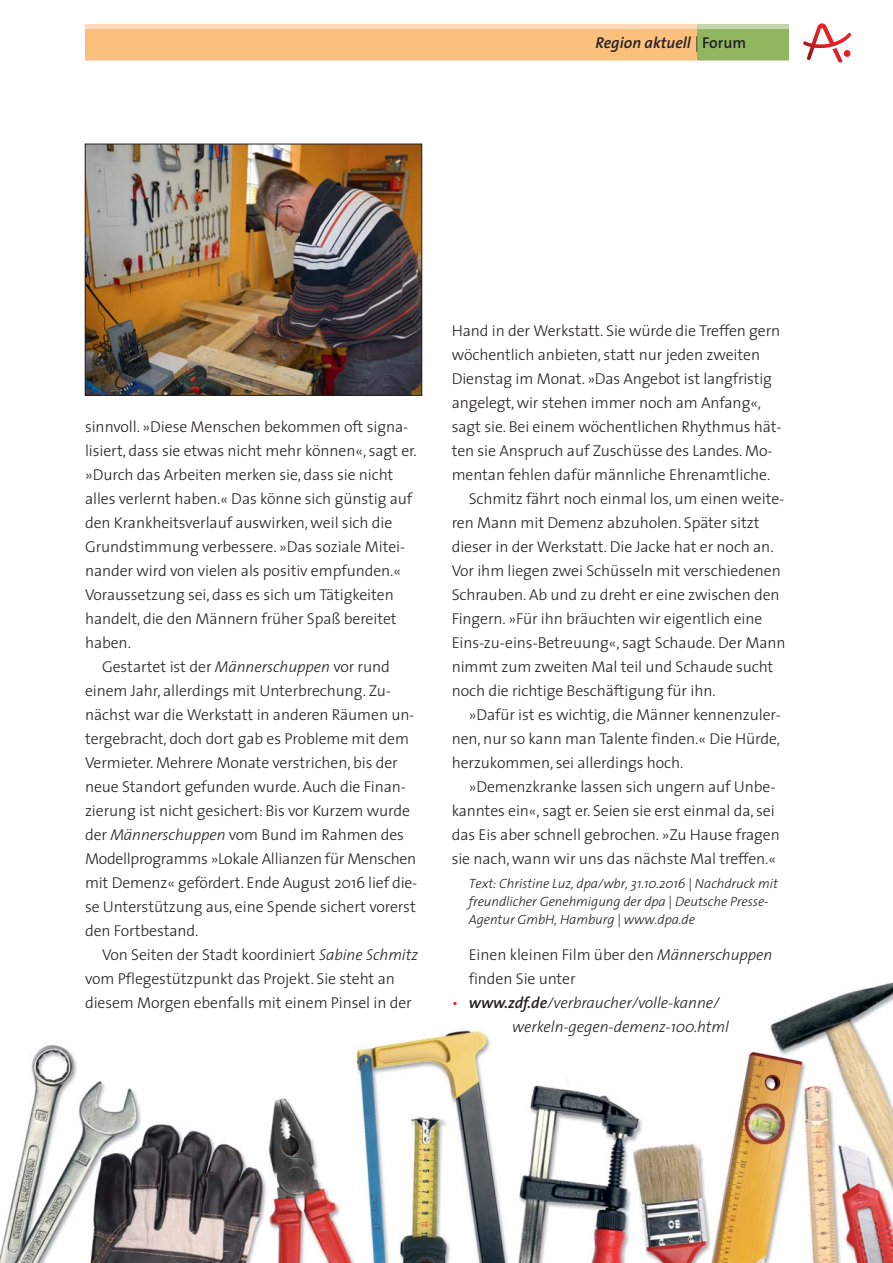
<style>
.page{position:relative;width:893px;height:1263px;background:#fff}
.page>*{position:absolute;margin:0;border:0;box-sizing:border-box;transform-origin:0 0}
.t1{font:300 15.75px/24px "The Sans";letter-spacing:-.005em;color:#231f20}
.t2{font:italic 300 15.75px/24px "The Sans";letter-spacing:-.005em;color:#231f20}
.t3{font:italic 600 15.75px "The Sans";color:#231f20}
.t4{font:italic 300 13.5px/18px "The Sans";letter-spacing:-.005em;color:#231f20}
.s1{font-weight:300;font-style:normal}
.s2{font-style:normal}
.s3{font-style:italic}
.s4{font-style:normal;color:#ed2128}
.s5{font-weight:600}
</style>
<div class="page">
<img style="left:0;top:982px;width:893px;height:281px">
<div style="left:697px;top:24px;width:92px;height:36px;background:linear-gradient(to right,#c4d6a8,#c4d6a8)"></div>
<div style="left:697px;top:30px;width:92px;height:30px;background:#90b660"></div>
<div style="left:85px;top:24px;width:612px;height:36px;background:linear-gradient(to right,#fedcb9,#fedcb9)"></div>
<div style="left:85px;top:30px;width:612px;height:30px;background:#fbbf7e"></div>
<svg style="left:803px;top:23px;width:48px;height:40px"></svg>
<img style="left:87px;top:146px;width:333px;height:247px">
<div style="left:85px;top:144px;width:337px;height:251px;border:1px solid #231f20"></div>
<p class="t3" style="left:595px;top:37px;width:152px">Region aktuell <span class="s1">|</span> <span class="s2">Forum</span></p>
<p class="t1" style="left:85px;top:416px;width:325px">sinnvoll. »Diese Menschen bekommen oft signa -</p>
<p class="t1" style="left:85px;top:440px;width:333px">lisiert, dass sie etwas nicht mehr können«, sagt er.</p>
<p class="t1" style="left:85px;top:464px;width:310px">»Durch das Arbeiten merken sie, dass sie nicht</p>
<p class="t1" style="left:85px;top:488px;width:329px">alles verlernt haben.« Das könne sich günstig auf</p>
<p class="t1" style="left:85px;top:512px;width:309px">den Krankheitsverlauf auswirken, weil sich die</p>
<p class="t1" style="left:85px;top:536px;width:322px">Grundstimmung verbessere. »Das soziale Mitei -</p>
<p class="t1" style="left:85px;top:560px;width:318px">nander wird von vielen als positiv empfunden.«</p>
<p class="t1" style="left:85px;top:584px;width:310px">Voraussetzung sei, dass es sich um Tätigkeiten</p>
<p class="t1" style="left:85px;top:608px;width:313px">handelt, die den Männern früher Spaß bereitet</p>
<p class="t1" style="left:85px;top:632px;width:47px">haben.</p>
<p class="t1" style="left:102px;top:656px;width:289px">Gestartet ist der <span class="s3">Männerschuppen</span> vor rund</p>
<p class="t1" style="left:85px;top:680px;width:307px">einem Jahr, allerdings mit Unterbrechung. Zu -</p>
<p class="t1" style="left:85px;top:704px;width:331px">nächst war die Werkstatt in anderen Räumen un -</p>
<p class="t1" style="left:85px;top:728px;width:326px">tergebracht, doch dort gab es Probleme mit dem</p>
<p class="t1" style="left:85px;top:752px;width:314px">Vermieter. Mehrere Monate verstrichen, bis der</p>
<p class="t1" style="left:85px;top:776px;width:322px">neue Standort gefunden wurde. Auch die Finan -</p>
<p class="t1" style="left:85px;top:800px;width:326px">zierung ist nicht gesichert: Bis vor Kurzem wurde</p>
<p class="t1" style="left:85px;top:824px;width:321px">der <span class="s3">Männerschuppen</span> vom Bund im Rahmen des</p>
<p class="t1" style="left:85px;top:848px;width:333px">Modellprogramms »Lokale Allianzen für Men schen</p>
<p class="t1" style="left:85px;top:872px;width:334px">mit Demenz« gefördert. Ende August 2016 lief die -</p>
<p class="t1" style="left:85px;top:896px;width:332px">se Unterstützung aus, eine Spende sichert vorerst</p>
<p class="t1" style="left:85px;top:920px;width:115px">den Fortbe stand.</p>
<p class="t1" style="left:102px;top:944px;width:318px">Von Seiten der Stadt koordiniert <span class="s3">Sabine Schmitz</span></p>
<p class="t1" style="left:85px;top:968px;width:311px">vom Pflegestützpunkt das Pro jekt. Sie steht an</p>
<p class="t1" style="left:85px;top:992px;width:328px">diesem Morgen ebenfalls mit einem Pinsel in der</p>
<p class="t1" style="left:452px;top:320px;width:330px">Hand in der Werk statt. Sie würde die Treffen gern</p>
<p class="t1" style="left:452px;top:344px;width:310px">wöchent lich an bieten, statt nur jeden zweiten</p>
<p class="t1" style="left:452px;top:368px;width:322px">Diens tag im Monat. »Das Angebot ist lang fristig</p>
<p class="t1" style="left:452px;top:392px;width:311px">ange legt, wir stehen immer noch am Anfang«,</p>
<p class="t1" style="left:452px;top:416px;width:331px">sagt sie. Bei einem wöchent lichen Rhythmus hät -</p>
<p class="t1" style="left:452px;top:440px;width:322px">ten sie Anspruch auf Zuschüsse des Landes. Mo -</p>
<p class="t1" style="left:452px;top:464px;width:320px">men tan fehlen dafür männliche Ehren amtliche.</p>
<p class="t1" style="left:469px;top:488px;width:317px">Schmitz fährt noch einmal los, um einen weite -</p>
<p class="t1" style="left:452px;top:512px;width:309px">ren Mann mit Demenz abzuholen. Später sitzt</p>
<p class="t1" style="left:452px;top:536px;width:323px">dieser in der Werkstatt. Die Jacke hat er noch an.</p>
<p class="t1" style="left:452px;top:560px;width:331px">Vor ihm liegen zwei Schüsseln mit verschiedenen</p>
<p class="t1" style="left:452px;top:584px;width:330px">Schrauben. Ab und zu dreht er eine zwischen den</p>
<p class="t1" style="left:452px;top:608px;width:312px">Fingern. »Für ihn bräuchten wir eigentlich eine</p>
<p class="t1" style="left:452px;top:632px;width:335px">Eins-zu-eins-Betreuung«, sagt Schaude. Der Mann</p>
<p class="t1" style="left:452px;top:656px;width:323px">nimmt zum zweiten Mal teil und Schaude sucht</p>
<p class="t1" style="left:452px;top:680px;width:265px">noch die richtige Beschäftigung für ihn.</p>
<p class="t1" style="left:469px;top:704px;width:314px">»Dafür ist es wichtig, die Männer kennenzuler -</p>
<p class="t1" style="left:452px;top:728px;width:330px">nen, nur so kann man Talente finden.« Die Hürde,</p>
<p class="t1" style="left:452px;top:752px;width:233px">herzukommen, sei allerdings hoch.</p>
<p class="t1" style="left:469px;top:776px;width:308px">»Demenzkranke lassen sich ungern auf Unbe -</p>
<p class="t1" style="left:452px;top:800px;width:325px">kanntes ein«, sagt er. Seien sie erst einmal da, sei</p>
<p class="t1" style="left:452px;top:824px;width:330px">das Eis aber schnell gebrochen. »Zu Hause fragen</p>
<p class="t1" style="left:452px;top:848px;width:326px">sie nach, wann wir uns das nächste Mal treffen.«</p>
<p class="t4" style="left:469px;top:876px;width:311px">Text: Christine Luz, dpa/wbr, 31.10.2016 | Nachdruck mit freundlicher Genehmigung der dpa | Deutsche Presse-<br>Agentur GmbH, Hamburg | www.dpa.de</p>
<p class="t1" style="left:469px;top:944px;width:305px">Einen kleinen Film über den <span class="s3">Männerschuppen </span>finden Sie unter</p>
<p class="t2" style="left:512px;top:992px;width:218px;text-indent:-60px"><span class="s4">•</span> <span class="s5">www.zdf.de</span>/verbraucher/volle-kanne/ werkeln-gegen-demenz-100.html</p>
</div>
